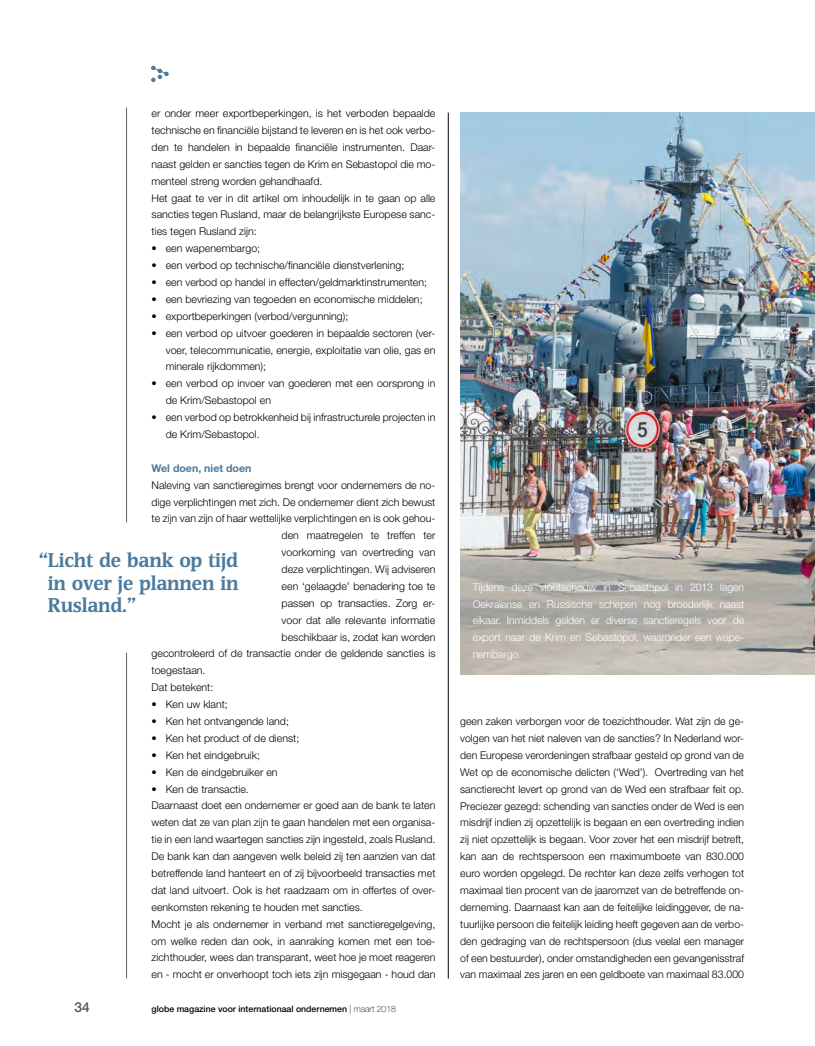
<style>
.page{position:relative;width:815px;height:1046px;background:#fff}
.page>*{position:absolute;margin:0;border:0;box-sizing:border-box;transform-origin:0 0}
.t1{font:700 20px/22.5px "Devin";letter-spacing:-.01em;color:#4b7a9c;text-align:justify}
.t2{font:500 13.75px "Helvetica Neue LT";color:#535155}
.t3{font:300 10.62px/16.9px "Helvetica Neue LT";color:#000}
.t4{font:300 10.62px/16.9px "Helvetica Neue LT";letter-spacing:-.005em;color:#fff;text-align:justify}
.t5{font:700 10.62px "Helvetica Neue LT";color:#4b7a9c}
.t6{font:500 8.75px "Helvetica Neue LT";color:#000}
.s1{font-weight:100}
</style>
<div class="page">
<img style="left:460px;top:112px;width:355px;height:562px">
<hr style="left:448px;top:112px;width:1px;height:866px;background:#000">
<svg style="left:151px;top:65px;width:18px;height:17px"></svg>
<hr style="left:126px;top:652px;width:1px;height:326px;background:#646363">
<hr style="left:126px;top:107px;width:1px;height:415px;background:#646363">
<p class="t3" style="left:152px;top:105px;width:285px">er onder meer exportbeperkingen, is het verboden bepaalde technische en financiële bijstand te leveren en is het ook verbo&shy;den te handelen in bepaalde financiële instrumenten. Daar&shy;naast gelden er sancties tegen de Krim en Sebastopol die mo&shy;menteel streng worden gehandhaafd.<br>Het gaat te ver in dit artikel om inhoudelijk in te gaan op alle sancties tegen Rusland, maar de belangrijkste Europese sanc&shy;ties tegen Rusland zijn:</p>
<p class="t3" style="left:152px;top:240px;width:110px">• een wapenembargo;</p>
<p class="t3" style="left:152px;top:257px;width:254px">• een verbod op technische/financiële dienstverlening;</p>
<p class="t3" style="left:152px;top:273px;width:277px">• een verbod op handel in effecten/geldmarktinstrumenten;</p>
<p class="t3" style="left:152px;top:290px;width:273px">• een bevriezing van tegoeden en economische middelen;</p>
<p class="t3" style="left:152px;top:307px;width:198px">• exportbeperkingen (verbod/vergunning);</p>
<p class="t3" style="left:166px;top:324px;width:271px;text-align:justify;text-indent:-14px">• een verbod op uitvoer goederen in bepaalde sectoren (ver&shy;voer, telecommunicatie, energie, exploitatie van olie, gas en minerale rijkdommen);</p>
<p class="t3" style="left:166px;top:375px;width:271px;text-indent:-14px">• een verbod op invoer van goederen met een oorsprong in de Krim/Sebastopol en</p>
<p class="t3" style="left:166px;top:408px;width:271px;text-indent:-14px">• een verbod op betrokkenheid bij infrastructurele projecten in de Krim/Sebastopol.</p>
<p class="t5" style="left:152px;top:461px;width:101px">Wel doen, niet doen</p>
<p class="t3" style="left:152px;top:476px;width:285px">Naleving van sanctieregimes brengt voor ondernemers de no-</p>
<p class="t3" style="left:152px;top:493px;width:285px">dige verplichtingen met zich. De ondernemer dient zich bewust</p>
<p class="t3" style="left:152px;top:510px;width:285px">te zijn van zijn of haar wettelijke verplichtingen en is ook gehou-</p>
<p class="t3" style="left:282px;top:526px;width:155px">den maatregelen te treffen ter</p>
<p class="t3" style="left:282px;top:543px;width:155px">voorkoming van overtreding van</p>
<p class="t3" style="left:282px;top:560px;width:155px">deze verplichtingen. Wij adviseren</p>
<p class="t3" style="left:282px;top:577px;width:155px">een ‘gelaagde’ benadering toe te</p>
<p class="t3" style="left:282px;top:594px;width:155px">passen op transacties. Zorg er-</p>
<p class="t3" style="left:282px;top:611px;width:155px">voor dat alle relevante informatie</p>
<p class="t3" style="left:282px;top:628px;width:155px">beschikbaar is, zodat kan worden</p>
<p class="t3" style="left:152px;top:645px;width:285px">gecontroleerd of de transactie onder de geldende sancties is</p>
<p class="t3" style="left:152px;top:661px;width:55px">toegestaan.</p>
<p class="t3" style="left:152px;top:678px;width:63px">Dat betekent:</p>
<p class="t3" style="left:152px;top:695px;width:78px">• Ken uw klant;</p>
<p class="t3" style="left:152px;top:712px;width:139px">• Ken het ontvangende land;</p>
<p class="t3" style="left:152px;top:729px;width:149px">• Ken het product of de dienst;</p>
<p class="t3" style="left:152px;top:746px;width:110px">• Ken het eindgebruik;</p>
<p class="t3" style="left:152px;top:763px;width:127px">• Ken de eindgebruiker en</p>
<p class="t3" style="left:152px;top:780px;width:285px">• Ken de transactie.<br>Daarnaast doet een ondernemer er goed aan de bank te laten weten dat ze van plan zijn te gaan handelen met een organisa&shy;tie in een land waartegen sancties zijn ingesteld, zoals Rusland.<br>De bank kan dan aangeven welk beleid zij ten aanzien van dat betreffende land hanteert en of zij bijvoorbeeld transacties met dat land uitvoert. Ook is het raadzaam om in offertes of over&shy;eenkomsten rekening te houden met sancties.<br>Mocht je als ondernemer in verband met sanctieregelgeving, om welke reden dan ook, in aanraking komen met een toe&shy;zichthouder, wees dan transparant, weet hoe je moet reageren en - mocht er onverhoopt toch iets zijn misgegaan - houd dan</p>
<h1 class="t1" style="left:48px;top:549px;width:192px;text-indent:-9px">“Licht de bank op tijd in over je plannen in Rusland.”</h1>
<p class="t2" style="left:74px;top:998px;width:17px">34</p>
<p class="t6" style="left:152px;top:1003px;width:246px">globe magazine voor internationaal ondernemen <span class="s1">| maart 2018</span></p>
<p class="t4" style="left:473px;top:578px;width:273px">Tijdens deze vlootschouw in Sebastapol in 2013 lagen Oekraïense en Russische schepen nog broederlijk naast elkaar. Inmiddels gelden er diverse sanctieregels voor de export naar de Krim en Sebastopol, waaronder een wape&shy;nembargo.</p>
<p class="t3" style="left:460px;top:712px;width:285px;text-align:justify">geen zaken verborgen voor de toezichthouder. Wat zijn de ge&shy;volgen van het niet naleven van de sancties? In Nederland wor&shy;den Europese verordeningen strafbaar gesteld op grond van de Wet op de economische delicten (‘Wed’). Overtreding van het sanctierecht levert op grond van de Wed een strafbaar feit op.<br>Preciezer gezegd: schending van sancties onder de Wed is een misdrijf indien zij opzettelijk is begaan en een overtreding indien zij niet opzettelijk is begaan. Voor zover het een misdrijf betreft, kan aan de rechtspersoon een maximumboete van 830.000 euro worden opgelegd. De rechter kan deze zelfs verhogen tot maximaal tien procent van de jaaromzet van de betreffende on&shy;derneming. Daarnaast kan aan de feitelijke leidinggever, de na&shy;tuurlijke persoon die feitelijk leiding heeft gegeven aan de verbo&shy;den gedraging van de rechtspersoon (dus veelal een manager of een bestuurder), onder omstandigheden een gevangenisstraf van maximaal zes jaren en een geldboete van maximaal 83.000</p>
</div>
